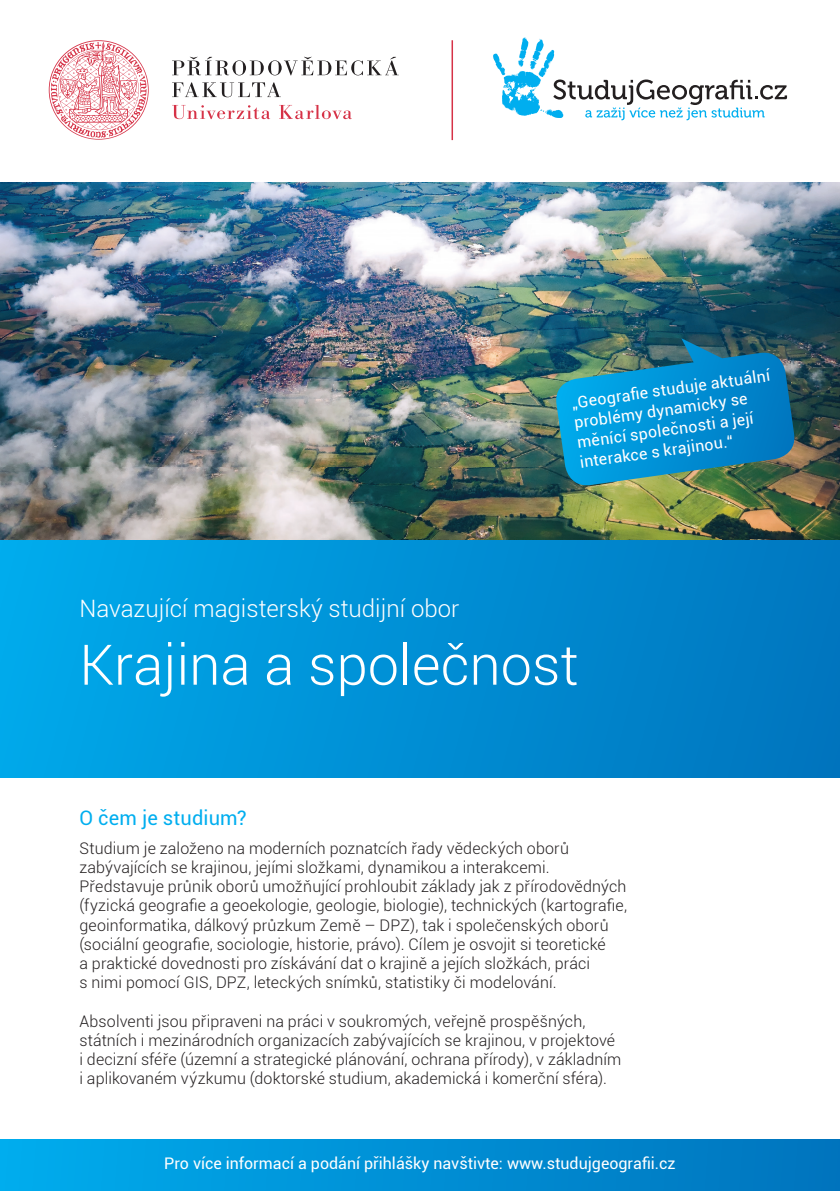
<style>
.page{position:relative;width:840px;height:1191px;background:#fff}
.page>*{position:absolute;margin:0;border:0;box-sizing:border-box;transform-origin:0 0}
.t1{font:300 56px "Roboto";color:#fff}
.t2{font:300 24px "Roboto";color:#fff}
.t3{font:20px "Roboto";letter-spacing:.01em;color:#00aeef}
.t4{font:300 16px/19.2px "Roboto";letter-spacing:.01em;color:#231f20}
.t5{font:16px/20px "Roboto";color:#fff}
</style>
<div class="page">
<svg style="left:49px;top:40px;width:100px;height:100px"></svg>
<svg style="left:172px;top:57px;width:226px;height:18px"></svg>
<svg style="left:172px;top:82px;width:109px;height:15px"></svg>
<svg style="left:172px;top:105px;width:179px;height:14px"></svg>
<svg style="left:493px;top:37px;width:293px;height:83px"></svg>
<hr style="left:451px;top:40px;width:2px;height:100px;background:#d63247">
<div style="left:0;top:1140px;width:839px;height:51px;background:linear-gradient(to right,#00aced,#0073bd)"></div>
<div style="left:0;top:539px;width:839px;height:238px;background:linear-gradient(to right,#00aaeb,#0075be)"></div>
<img style="left:0;top:183px;width:839px;height:356px">
<img style="left:0;top:539px;width:839px;height:1px">
<img style="left:553px;top:338px;width:243px;height:150px">
<p class="t5" style="left:570px;top:392px;width:201px;rotate:-8deg">„Geografi e studuje aktuální problémy dynamicky se měnící společnosti a její interakce s krajinou.“</p>
<p class="t2" style="left:79px;top:592px;width:381px">Navazující magisterský studijní obor</p>
<p class="t1" style="left:79px;top:626px;width:500px">Krajina a společnost</p>
<p class="t3" style="left:79px;top:803px;width:169px">O čem je studium?</p>
<p class="t4" style="left:79px;top:838px;width:549px">Studium je založeno na moderních poznatcích řady vědeckých oborů zabývajících se krajinou, jejími složkami, dynamikou a interakcemi.<br>Představuje průnik oborů umožňující prohloubit základy jak z přírodovědných (fyzická geografie a geoekologie, geologie, biologie), technických (kartografie, geoinformatika, dálkový průzkum Země – DPZ), tak i společenských oborů (sociální geografie, sociologie, historie, právo). Cílem je osvojit si teoretické<br>a praktické dovednosti pro získávání dat o krajině a jejích složkách, práci<br>s nimi pomocí GIS, DPZ, leteckých snímků, statistiky či modelování.</p>
<p class="t4" style="left:79px;top:1010px;width:543px">Absolventi jsou připraveni na práci v soukromých, veřejně prospěšných, státních i mezinárodních organizacích zabývajících se krajinou, v projektové i decizní sféře (územní a strategické plánování, ochrana přírody), v základním i aplikovaném výzkumu (doktorské studium, akademická i komerční sféra).</p>
<p class="t5" style="left:164px;top:1152px;width:512px">Pro více informací a podání přihlášky navštivte: www.studujgeografii.cz</p>
</div>
